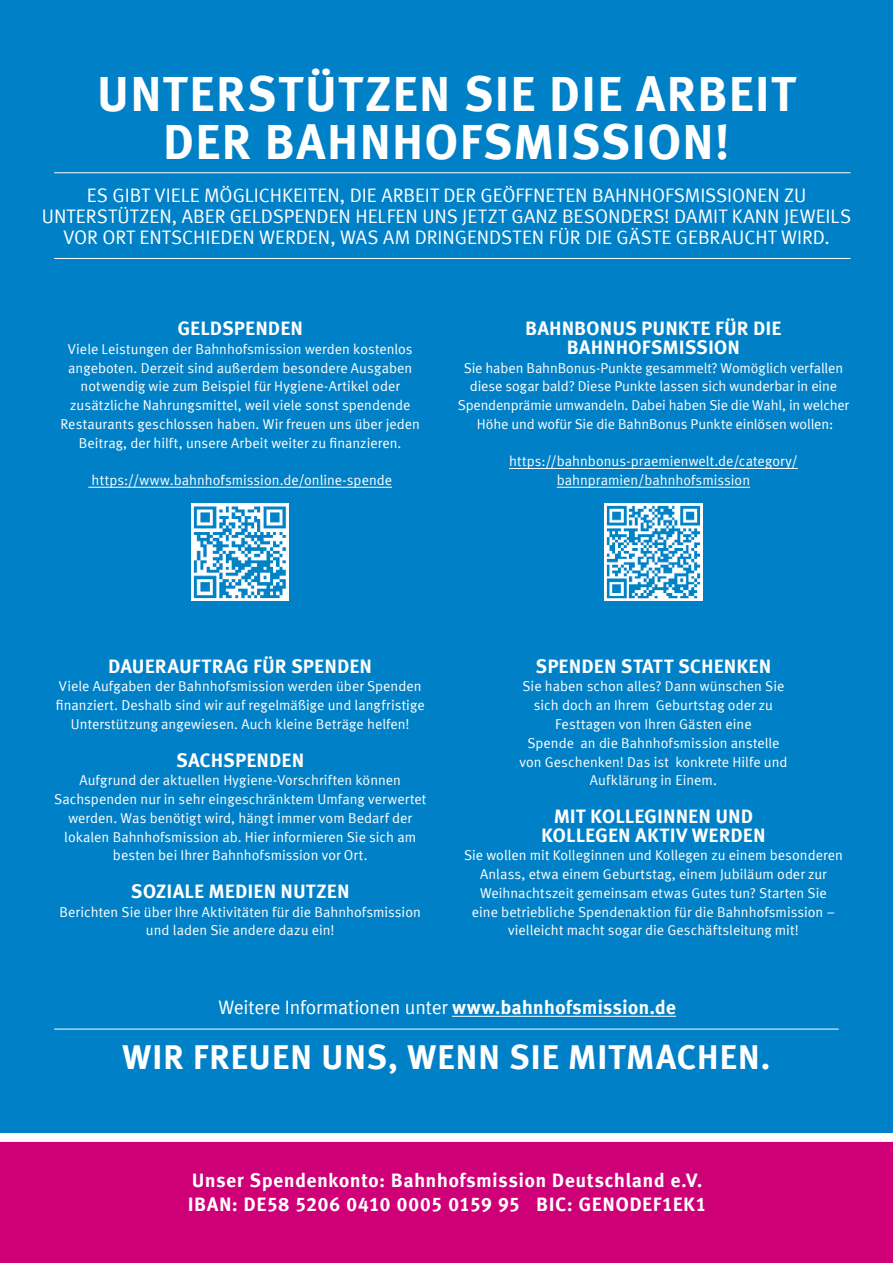
<style>
.page{position:relative;width:893px;height:1263px;background:#fff}
.page>*{position:absolute;margin:0;border:0;box-sizing:border-box;transform-origin:0 0}
.t1{font:700 49.5px/48px "Meta Corr";letter-spacing:.015em;color:#fff;text-align:center}
.t2{font:700 34.5px "Meta Corr";letter-spacing:.01em;color:#fff}
.t3{font:19.5px/21px "Meta Corr";color:#fff;text-align:center}
.t4{font:700 19.5px/18.8px "Meta Corr";color:#fff;text-align:center}
.t5{font:14.25px/18.8px "Meta Corr";letter-spacing:.005em;color:#fff;text-align:center}
.s1{font-weight:700}
</style>
<div class="page">
<div style="left:0;top:1142px;width:893px;height:121px;background:#cf0077"></div>
<div style="left:0;top:0;width:893px;height:1133px;background:#0081c7"></div>
<hr style="left:54px;top:172px;width:796px;height:1px;background:#fff">
<hr style="left:54px;top:258px;width:796px;height:1px;background:#fff">
<hr style="left:54px;top:1029px;width:784px;height:1px;background:#fff">
<hr style="left:452px;top:1016px;width:224px;height:1px;background:#fff">
<hr style="left:88px;top:487px;width:304px;height:1px;background:#fff">
<hr style="left:509px;top:468px;width:289px;height:1px;background:#fff">
<hr style="left:557px;top:487px;width:193px;height:1px;background:#fff">
<img style="left:192px;top:503px;width:97px;height:97px">
<img style="left:605px;top:503px;width:97px;height:97px">
<h1 class="t1" style="left:97px;top:70px;width:700px">UNTERSTÜTZEN SIE DIE ARBEIT<br>DER BAHNHOFSMISSION!</h1>
<p class="t3" style="left:42px;top:185px;width:811px">ES GIBT VIELE MÖGLICHKEITEN, DIE ARBEIT DER GEÖFFNETEN BAHNHOFSMISSIONEN ZU<br>UNTERSTÜTZEN, ABER GELDSPENDEN HELFEN UNS JETZT GANZ BESONDERS! DAMIT KANN JEWEILS<br>VOR ORT ENTSCHIEDEN WERDEN, WAS AM DRINGENDSTEN FÜR DIE GÄSTE GEBRAUCHT WIRD.</p>
<h3 class="t4" style="left:177px;top:319px;width:127px">GELDSPENDEN</h3>
<p class="t5" style="left:61px;top:339px;width:361px">Viele Leistungen der Bahnhofsmission werden kostenlos angeboten. Derzeit sind außerdem besondere Ausgaben notwendig wie zum Beispiel für Hygiene-Artikel oder zusätzliche Nahrungsmittel, weil viele sonst spendende Restaurants geschlossen haben. Wir freuen uns über jeden Beitrag, der hilft, unsere Arbeit weiter zu finanzieren.</p>
<p class="t5" style="left:92px;top:471px;width:302px">https://www.bahnhofsmission.de/online-spende</p>
<h3 class="t4" style="left:525px;top:319px;width:258px">BAHNBONUS PUNKTE FÜR DIE<br>BAHNHOFSMISSION</h3>
<p class="t5" style="left:458px;top:358px;width:393px">Sie haben BahnBonus-Punkte gesammelt? Womöglich verfallen diese sogar bald? Diese Punkte lassen sich wunderbar in eine Spendenprämie umwandeln. Dabei haben Sie die Wahl, in welcher Höhe und wofür Sie die BahnBonus Punkte einlösen wollen:</p>
<p class="t5" style="left:509px;top:452px;width:290px">https://bahnbonus-praemienwelt.de/category/ bahnpramien/bahnhofsmission</p>
<h3 class="t4" style="left:108px;top:656px;width:265px">DAUERAUFTRAG FÜR SPENDEN</h3>
<p class="t5" style="left:56px;top:677px;width:370px">Viele Aufgaben der Bahnhofsmission werden über Spenden finanziert. Deshalb sind wir auf regelmäßige und langfristige<br>Unterstützung angewiesen. Auch kleine Beträge helfen!</p>
<h3 class="t4" style="left:176px;top:750px;width:130px">SACHSPENDEN</h3>
<p class="t5" style="left:54px;top:771px;width:374px">Aufgrund der aktuellen Hygiene-Vorschriften können Sachspenden nur in sehr eingeschränktem Umfang verwertet werden. Was benötigt wird, hängt immer vom Bedarf der lokalen Bahnhofsmission ab. Hier informieren Sie sich am besten bei Ihrer Bahnhofsmission vor Ort.</p>
<h3 class="t4" style="left:131px;top:881px;width:220px">SOZIALE MEDIEN NUTZEN</h3>
<p class="t5" style="left:60px;top:902px;width:363px">Berichten Sie über Ihre Aktivitäten für die Bahnhofsmission und laden Sie andere dazu ein!</p>
<h3 class="t4" style="left:535px;top:656px;width:237px">SPENDEN STATT SCHENKEN</h3>
<p class="t5" style="left:519px;top:677px;width:270px">Sie haben schon alles? Dann wünschen Sie sich doch an Ihrem Geburtstag oder zu Festtagen von Ihren Gästen eine<br>Spende an die Bahnhofsmission anstelle von Geschenken! Das ist konkrete Hilfe und Aufklärung in Einem.</p>
<h3 class="t4" style="left:541px;top:806px;width:226px">MIT KOLLEGINNEN UND<br>KOLLEGEN AKTIV WERDEN</h3>
<p class="t5" style="left:464px;top:846px;width:380px">Sie wollen mit Kolleginnen und Kollegen zu einem besonderen Anlass, etwa einem Geburtstag, einem Jubiläum oder zur Weihnachtszeit gemeinsam etwas Gutes tun? Starten Sie<br>eine betriebliche Spendenaktion für die Bahnhofsmission – vielleicht macht sogar die Geschäftsleitung mit!</p>
<h3 class="t3" style="left:218px;top:996px;width:459px">Weitere Informationen unter <span class="s1">www.bahnhofsmission.de</span></h3>
<h2 class="t2" style="left:122px;top:1036px;width:650px">WIR FREUEN UNS, WENN SIE MITMACHEN.</h2>
<h3 class="t4" style="left:188px;top:1169px;width:520px;line-height:23.2px;text-align:left">Unser Spendenkonto: Bahnhofsmission Deutschland e.V.<br>IBAN: DE58 5206 0410 0005 0159 95 BIC: GENODEF1EK1</h3>
</div>
